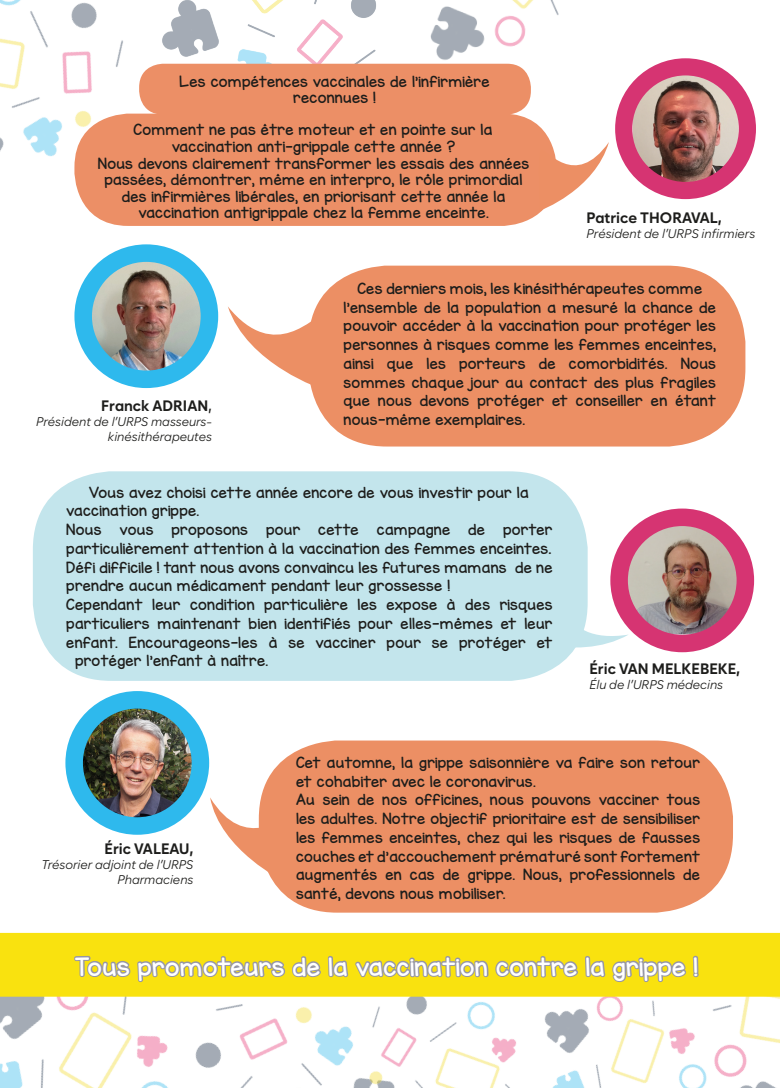
<style>
.page{position:relative;width:780px;height:1088px;background:#fff}
.page>*{position:absolute;margin:0;border:0;box-sizing:border-box;transform-origin:0 0}
.t1{font:22.5px "KG Miss Kindy Chunky";color:#fff}
.t2{font:700 15px "Zabal DEMO";color:#1d1d1b}
.t3{font:13.75px/18.8px "KG Miss Kindy Chunky";color:#1d1d1b}
.t4{font:italic 12.5px/15px "Zabal DEMO";color:#1d1d1b;text-align:right}
.s1{font-weight:500}
.s2{font-size:15px}
</style>
<div class="page">
<img style="left:232px;top:0;width:92px;height:64px">
<svg style="left:557px;top:577px;width:71px;height:88px"></svg>
<div style="left:33px;top:471px;width:554px;height:210px;background:#c3e5ec;border-radius:78px"></div>
<img style="left:622px;top:518px;width:119px;height:116px">
<div style="left:610px;top:508px;width:144px;height:144px;border:18px solid #d63472;border-radius:50%"></div>
<img style="left:79px;top:699px;width:118px;height:31px">
<div style="left:65px;top:691px;width:144px;height:144px;border:18px solid #2eb9ed;border-radius:50%"></div>
<img style="left:324px;top:0;width:306px;height:99px">
<div style="left:308px;top:266px;width:437px;height:180px;background:#ec8f64;border-radius:78px"></div>
<img style="left:92px;top:285px;width:110px;height:94px">
<svg style="left:228px;top:306px;width:90px;height:84px"></svg>
<div style="left:74px;top:244px;width:144px;height:144px;border:18px solid #2eb9ed;border-radius:50%"></div>
<img style="left:0;top:0;width:232px;height:285px">
<img style="left:632px;top:72px;width:106px;height:119px">
<div style="left:615px;top:58px;width:141px;height:141px;border:17px solid #d63472;border-radius:50%"></div>
<div style="left:139px;top:64px;width:392px;height:50px;background:#ec8f66;border-radius:24px"></div>
<div style="left:74px;top:114px;width:482px;height:112px;background:#ec8f66;border-radius:54px"></div>
<svg style="left:540px;top:142px;width:69px;height:69px"></svg>
<img style="left:700px;top:822px;width:33px;height:78px">
<img style="left:700px;top:932px;width:80px;height:156px">
<img style="left:0;top:932px;width:72px;height:156px">
<div style="left:0;top:933px;width:780px;height:64px;background:#f9e20f"></div>
<svg style="left:72px;top:730px;width:628px;height:358px"></svg>
<p class="t3" style="left:179px;top:73px;width:312px;line-height:16.5px;text-align:center">Les compétences vaccinales de l’infirmière reconnues !</p>
<p class="t3" style="left:133px;top:122px;width:360px;line-height:16.5px;text-align:center">Comment ne pas être moteur et en pointe sur la vaccination anti-grippale cette année ?</p>
<p class="t3" style="left:98px;top:155px;width:433px;line-height:16.5px;text-align:center">Nous devons clairement transformer les essais des années passées, démontrer, même en interpro, le rôle primordial des infirmières libérales, en priorisant cette année la vaccination antigrippale chez la femme enceinte.</p>
<p class="t2" style="left:586px;top:209px;width:137px">Patrice THORAVAL,</p>
<p class="t4" style="left:586px;top:226px;width:170px">Président de l’URPS infirmiers</p>
<p class="t2" style="left:101px;top:396px;width:112px">Franck ADRIAN<span class="s1">,</span></p>
<p class="t4" style="left:36px;top:414px;width:177px">Président de l’URPS masseurs&shy;kinésithérapeutes</p>
<p class="t3" style="left:343px;top:279px;width:374px;text-indent:14px">Ces derniers mois, les kinésithérapeutes comme l’ensemble de la population a mesuré la chance de pouvoir accéder à la vaccination pour protéger les personnes à risques comme les femmes enceintes, ainsi que les porteurs de comorbidités. Nous sommes chaque jour au contact des plus fragiles que nous devons protéger et conseiller en étant nous-même exemplaires.</p>
<p class="t3" style="left:66px;top:482px;width:464px;text-indent:22px">Vous avez choisi cette année encore de vous investir pour la vaccination grippe.</p>
<p class="t3" style="left:66px;top:520px;width:37px">Nous</p>
<p class="t3" style="left:120px;top:520px;width:36px">vous</p>
<p class="t3" style="left:171px;top:520px;width:78px">proposons</p>
<p class="t3" style="left:266px;top:520px;width:36px">pour</p>
<p class="t3" style="left:318px;top:520px;width:42px">cette</p>
<p class="t3" style="left:377px;top:520px;width:75px">campagne</p>
<p class="t3" style="left:468px;top:520px;width:19px">de</p>
<p class="t3" style="left:66px;top:520px;width:488px;text-align:right">porter<br>particulièrement attention à la vaccination des femmes enceintes<span class="s2">.</span></p>
<p class="t3" style="left:66px;top:557px;width:488px">Défi difficile ! tant nous avons convaincu les futures mamans de ne prendre aucun médicament pendant leur grossesse !</p>
<p class="t3" style="left:66px;top:595px;width:488px">Cependant leur condition particulière les expose à des risques</p>
<p class="t3" style="left:66px;top:614px;width:488px">particuliers maintenant bien identifiés pour elles-mêmes et leur</p>
<p class="t3" style="left:66px;top:632px;width:488px">enfant. Encourageons-les à se vacciner pour se protéger et</p>
<p class="t3" style="left:75px;top:651px;width:195px">protéger l’enfant à naître.</p>
<p class="t2" style="left:589px;top:659px;width:152px">Éric VAN MELKEBEKE,</p>
<p class="t4" style="left:589px;top:677px;width:135px">Élu de l’URPS médecins</p>
<p class="t2" style="left:105px;top:839px;width:90px">Éric VALEAU,</p>
<p class="t4" style="left:41px;top:856px;width:153px">Trésorier adjoint de l’URPS<br>Pharmaciens</p>
<p class="t3" style="left:296px;top:753px;width:406px">Cet automne, la grippe saisonnière va faire son retour et cohabiter avec le coronavirus.</p>
<p class="t3" style="left:296px;top:790px;width:406px;text-align:justify">Au sein de nos officines, nous pouvons vacciner tous les adultes. Notre objectif prioritaire est de sensibiliser les femmes enceintes, chez qui les risques de fausses couches et d’accouchement prématuré sont fortement augmentés en cas de grippe. Nous, professionnels de santé, devons nous mobiliser.</p>
<p class="t1" style="left:75px;top:951px;width:624px">Tous promoteurs de la vaccination contre la grippe !</p>
</div>
